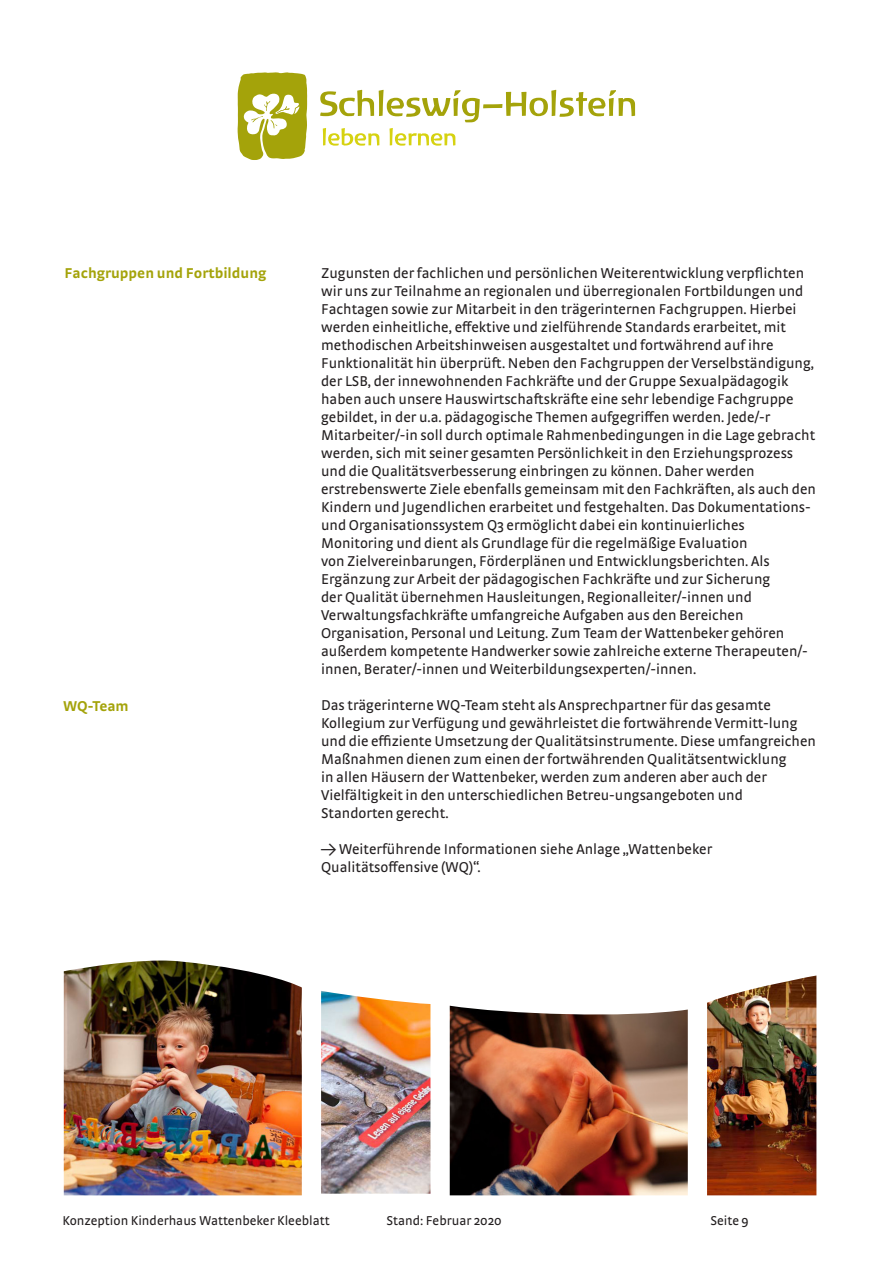
<style>
.page{position:relative;width:893px;height:1263px;background:#fff}
.page>*{position:absolute;margin:0;border:0;box-sizing:border-box;transform-origin:0 0}
.Fließtext{font:15px/18px "Strada OT";color:#231f20}
.t1{font:700 15px "Strada OT";color:#a4a30a}
.t2{font:13.5px "Strada OT";color:#231f20}
</style>
<div class="page">
<svg style="left:320px;top:90px;width:315px;height:32px"></svg>
<svg style="left:323px;top:128px;width:56px;height:18px"></svg>
<svg style="left:390px;top:128px;width:65px;height:18px"></svg>
<svg style="left:237px;top:72px;width:70px;height:88px"></svg>
<img style="left:64px;top:960px;width:238px;height:235px">
<img style="left:707px;top:975px;width:109px;height:220px">
<img style="left:321px;top:991px;width:109px;height:203px">
<img style="left:450px;top:1006px;width:238px;height:189px">
<p class="t1" style="left:64px;top:264px;width:203px">Fachgruppen und Fortbildung</p>
<p class="t1" style="left:63px;top:697px;width:67px">WQ-Team</p>
<p class="Fließtext" style="left:321px;top:264px;width:496px">Zugunsten der fachlichen und persönlichen Weiterentwicklung verpflichten wir uns zur Teilnahme an regionalen und überregionalen Fortbildungen und Fachtagen sowie zur Mitarbeit in den trägerinternen Fachgruppen. Hierbei werden einheitliche, effektive und zielführende Standards erarbeitet, mit methodischen Arbeitshinweisen ausgestaltet und fortwährend auf ihre Funktionalität hin überprüft. Neben den Fachgruppen der Verselbständigung, der LSB, der innewohnenden Fachkräfte und der Gruppe Sexualpädagogik haben auch unsere Hauswirtschaftskräfte eine sehr lebendige Fachgruppe gebildet, in der u.a. pädagogische Themen aufgegriffen werden. Jede/-r Mitarbeiter/-in soll durch optimale Rahmenbedingungen in die Lage gebracht werden, sich mit seiner gesamten Persönlichkeit in den Erziehungsprozess und die Qualitätsverbesserung einbringen zu können. Daher werden erstrebenswerte Ziele ebenfalls gemeinsam mit den Fachkräften, als auch den Kindern und Jugendlichen erarbeitet und festgehalten. Das Dokumentations&shy;und Organisationssystem Q3 ermöglicht dabei ein kontinuierliches Monitoring und dient als Grundlage für die regelmäßige Evaluation<br>von Zielvereinbarungen, Förderplänen und Entwicklungsberichten. Als Ergänzung zur Arbeit der pädagogischen Fachkräfte und zur Sicherung<br>der Qualität übernehmen Hausleitungen, Regionalleiter/-innen und Verwaltungsfachkräfte umfangreiche Aufgaben aus den Bereichen Organisation, Personal und Leitung. Zum Team der Wattenbeker gehören außerdem kompetente Handwerker sowie zahlreiche externe Therapeuten/- innen, Berater/-innen und Weiterbildungsexperten/-innen.</p>
<p class="Fließtext" style="left:321px;top:696px;width:496px">Das trägerinterne WQ-Team steht als Ansprechpartner für das gesamte Kollegium zur Verfügung und gewährleistet die fortwährende Vermitt-lung und die effiziente Umsetzung der Qualitätsinstrumente. Diese umfangreichen Maßnahmen dienen zum einen der fortwährenden Qualitätsentwicklung<br>in allen Häusern der Wattenbeker, werden zum anderen aber auch der Vielfältigkeit in den unterschiedlichen Betreu-ungsangeboten und Standorten gerecht.</p>
<p class="Fließtext" style="left:321px;top:840px;width:393px">→ Weiterführende Informationen siehe Anlage „Wattenbeker<br>Qualitätsoffensive (WQ)“.</p>
<p class="t2" style="left:62px;top:1212px;width:269px">Konzeption Kinderhaus Wattenbeker Kleeblatt</p>
<p class="t2" style="left:386px;top:1212px;width:117px">Stand: Februar 2020</p>
<p class="t2" style="left:710px;top:1212px;width:40px">Seite 9</p>
</div>
